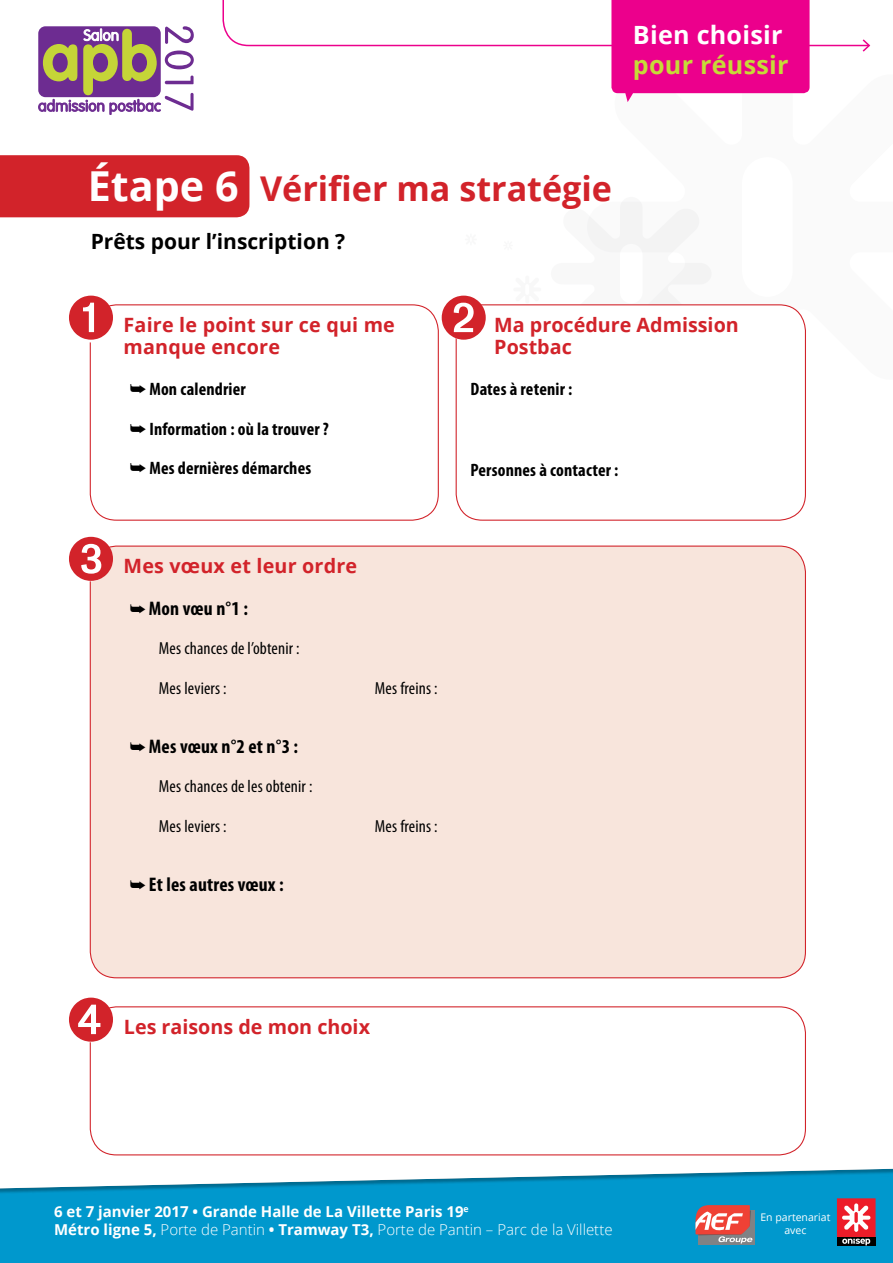
<style>
.page{position:relative;width:893px;height:1263px;background:#fff}
.page>*{position:absolute;margin:0;border:0;box-sizing:border-box;transform-origin:0 0}
.t1{font:700 34.05px "Open Sans";color:#d2232a}
.t2{font:700 25.2px "Open Sans";letter-spacing:.01em;color:#fff}
.t3{font:700 25.2px "Open Sans";letter-spacing:.01em;color:#c6da38}
.t4{font:700 21px "Open Sans";color:#000}
.t5{font:700 19.65px/21.9px "Open Sans";letter-spacing:.005em;color:#d2232a}
.t6{font:700 condensed 19.65px "Myriad Pro";letter-spacing:.01em;color:#000}
.t7{font:700 condensed 18px/39.5px "Myriad Pro";letter-spacing:.01em;color:#000}
.t8{font:condensed 17.55px "Myriad Pro";letter-spacing:.01em;color:#000}
.t9{font:700 15px/18px "Open Sans";color:#fff}
.t10{font:10.5px/12.6px "Open Sans";color:#fff;text-align:center}
.s1{font-size:41.25px;color:#fff}
.s2{font-weight:300}
</style>
<div class="page">
<div style="left:0;top:1168px;width:893px;height:95px;background:#000;opacity:.3"></div>
<div style="left:698px;top:1210px;width:57px;height:35px;background:#808285"></div>
<svg style="left:695px;top:1205px;width:58px;height:38px"></svg>
<div style="left:837px;top:1237px;width:38px;height:8px;background:#000"></div>
<div style="left:837px;top:1198px;width:38px;height:39px;background:#ed1c29"></div>
<svg style="left:842px;top:1203px;width:28px;height:29px"></svg>
<svg style="left:842px;top:1238px;width:28px;height:7px"></svg>
<svg style="left:38px;top:26px;width:156px;height:89px"></svg>
<svg style="left:587px;top:202px;width:219px;height:123px"></svg>
<svg style="left:222px;top:0;width:649px;height:102px"></svg>
<div style="left:0;top:155px;width:249px;height:62px;background:#d2232a"></div>
<div style="left:90px;top:304px;width:349px;height:217px;border:1px solid #d2232a;border-radius:26px"></div>
<div style="left:90px;top:546px;width:715px;height:432px;background:#f8e5dc;border-radius:26px"></div>
<div style="left:456px;top:305px;width:349px;height:215px;background:#fff;border-radius:26px"></div>
<div style="left:456px;top:304px;width:350px;height:217px;border:1px solid #d2232a;border-radius:26px"></div>
<div style="left:70px;top:301px;width:42px;height:41px;background:#fff;border-radius:50%"></div>
<div style="left:90px;top:1006px;width:716px;height:149px;border:1px solid #d2232a;border-radius:26px"></div>
<div style="left:73px;top:1005px;width:37px;height:37px;background:#fff;border-radius:50%"></div>
<svg style="left:455px;top:304px;width:31px;height:36px"></svg>
<svg style="left:90px;top:546px;width:23px;height:35px"></svg>
<svg style="left:105px;top:304px;width:8px;height:4px"></svg>
<svg style="left:103px;top:1006px;width:10px;height:5px"></svg>
<h2 class="t2" style="left:633px;top:17px;width:151px">Bien choisir</h2>
<h2 class="t3" style="left:633px;top:47px;width:157px">pour réussir</h2>
<h1 class="t1" style="left:88px;top:164px;width:526px"><span class="s1">Étape 6</span> Vérifier ma stratégie</h1>
<h3 class="t4" style="left:91px;top:226px;width:256px">Prêts pour l’inscription ?</h3>
<h3 class="t5" style="left:124px;top:313px;width:273px">Faire le point sur ce qui me manque encore</h3>
<p class="t7" style="left:130px;top:370px;width:201px">➥ Mon calendrier<br>➥ Information : où la trouver ? ➥ Mes dernières démarches</p>
<h3 class="t5" style="left:124px;top:554px;width:235px">Mes vœux et leur ordre</h3>
<h3 class="t6" style="left:130px;top:597px;width:120px">➥ Mon vœu n°1 :</h3>
<p class="t8" style="left:159px;top:639px;width:142px">Mes chances de l’obtenir :</p>
<p class="t8" style="left:159px;top:678px;width:69px">Mes leviers :</p>
<p class="t8" style="left:375px;top:678px;width:64px">Mes freins :</p>
<h3 class="t6" style="left:130px;top:735px;width:170px">➥ Mes vœux n°2 et n°3 :</h3>
<p class="t8" style="left:159px;top:777px;width:155px">Mes chances de les obtenir :</p>
<p class="t8" style="left:159px;top:816px;width:69px">Mes leviers :</p>
<p class="t8" style="left:375px;top:816px;width:64px">Mes freins :</p>
<h3 class="t6" style="left:130px;top:873px;width:156px">➥ Et les autres vœux :</h3>
<h3 class="t5" style="left:494px;top:313px;width:246px">Ma procédure Admission<br>Postbac</h3>
<p class="t7" style="left:471px;top:370px;width:103px">Dates à retenir :</p>
<p class="t7" style="left:471px;top:451px;width:149px">Personnes à contacter :</p>
<h3 class="t5" style="left:124px;top:1015px;width:248px">Les raisons de mon choix</h3>
<p class="t9" style="left:54px;top:1202px;width:560px">6 et 7 janvier 2017 • Grande Halle de La Villette Paris 19<sup>e<br></sup>Métro ligne 5, <span class="s2">Porte de Pantin</span> • Tramway T3, <span class="s2">Porte de Pantin – Parc de la Villette</span></p>
<p class="t10" style="left:760px;top:1211px;width:71px">En partenariat avec</p>
</div>
